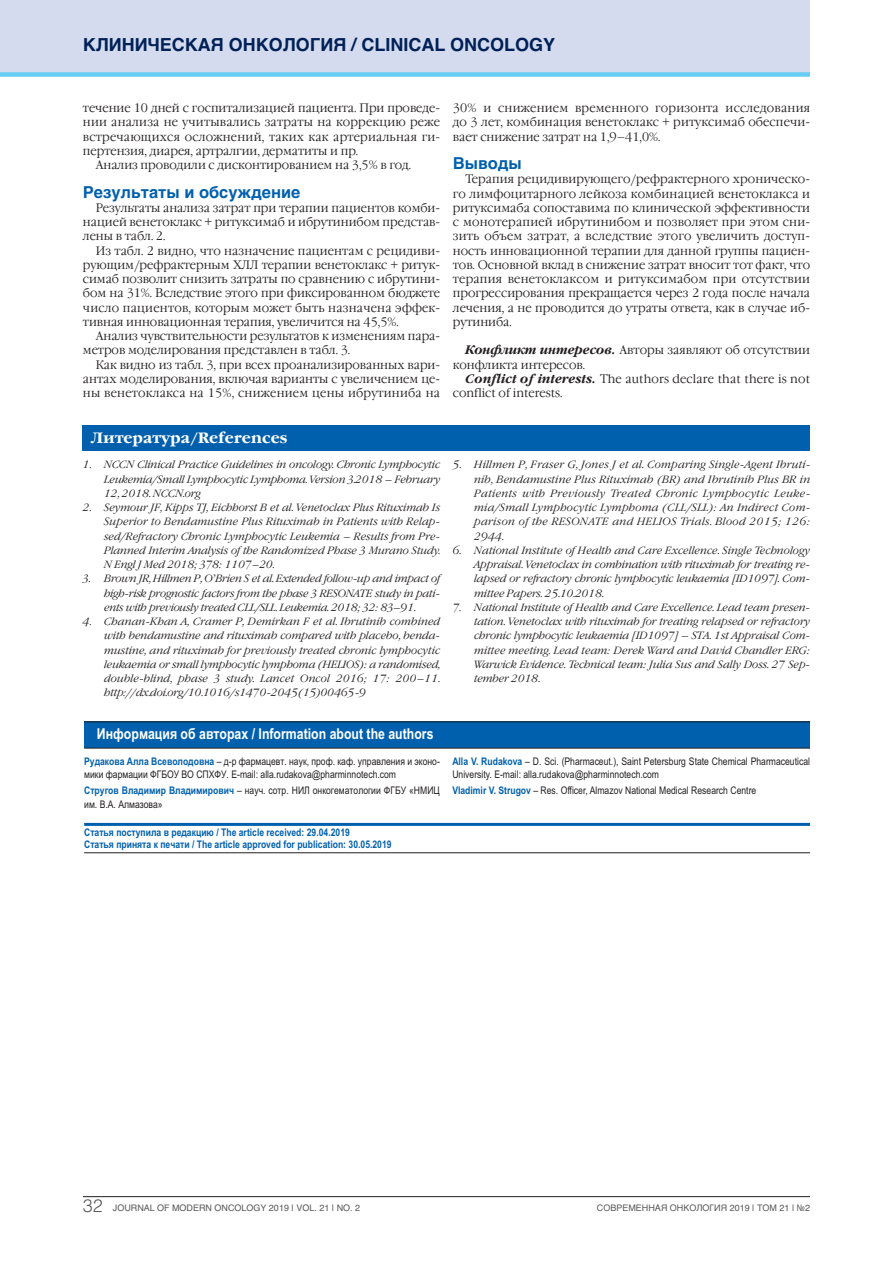
<style>
.page{position:relative;width:893px;height:1263px;background:#fff}
.page>*{position:absolute;margin:0;border:0;box-sizing:border-box;transform-origin:0 0}
.t1{font:700 18px "Helvetica";color:#002158}
.t2{font:700 16.5px "Helvetica";color:#0160ae}
.t3{font:700 15px "Arial Narrow";color:#fff}
.t4{font:700 15px "Garamond C";color:#fff}
.t5{font:300 12.3px/14.2px "Garamond C";color:#231f20;text-align:justify;scale:.95 1}
.t6{font:300 12.3px "Garamond C";letter-spacing:.02em;color:#231f20;scale:.95 1}
.t7{font:italic 300 10.5px/14.2px "Garamond C";color:#231f20;text-align:justify}
.t8{font:10.5px/13.5px "Arial Narrow";color:#231f20}
.t9{font:700 10.5px/12px "Arial Narrow";color:#0160ae}
.t10{font:9px "Helvetica";color:#57585a}
.s1{font-weight:700;font-style:italic}
.s2{font-weight:700;color:#0160ae}
.s3{font-weight:300;font-size:18px}
</style>
<div class="page">
<div style="left:0;top:0;width:810px;height:74px;background:#d4dbee"></div>
<div style="left:0;top:72px;width:810px;height:5px;background:#67cef5"></div>
<hr style="left:83px;top:1196px;width:727px;height:1px;background:#231f20">
<div style="left:84px;top:721px;width:726px;height:27px;background:#0160ae"></div>
<svg style="left:84px;top:822px;width:726px;height:1px"></svg>
<hr style="left:84px;top:721px;width:726px;height:1px;background:#231f20">
<hr style="left:84px;top:748px;width:726px;height:1px;background:#231f20">
<hr style="left:84px;top:823px;width:726px;height:3px;background:#0160ae">
<hr style="left:84px;top:852px;width:726px;height:1px;background:#231f20">
<div style="left:83px;top:426px;width:727px;height:25px;background:#0160ae"></div>
<h1 class="t1" style="left:83px;top:30px;width:474px">КЛИНИЧЕСКАЯ ОНКОЛОГИЯ / CLINICAL ONCOLOGY</h1>
<p class="t5" style="left:83px;top:101px;width:377px">течение 10 дней с госпитализацией пациента. При проведе-</p>
<p class="t6" style="left:83px;top:115px;width:377px">нии анализа не учитывались затраты на коррекцию реже</p>
<p class="t6" style="left:83px;top:130px;width:377px">встречающихся осложнений, таких как артериальная ги-</p>
<p class="t5" style="left:83px;top:144px;width:291px">пертензия, диарея, артралгии, дерматиты и пр.</p>
<p class="t5" style="left:96px;top:158px;width:334px">Анализ проводили с дисконтированием на 3,5% в год.</p>
<h2 class="t2" style="left:83px;top:178px;width:219px">Результаты и обсуждение</h2>
<p class="t5" style="left:83px;top:201px;width:377px;text-indent:13px">Результаты анализа затрат при терапии пациентов комби&shy;нацией венетоклакс + ритуксимаб и ибрутинибом представ&shy;лены в табл. 2.</p>
<p class="t5" style="left:83px;top:244px;width:377px;text-indent:13px">Из табл. 2 видно, что назначение пациентам с рецидиви&shy;рующим/рефрактерным ХЛЛ терапии венетоклакс + ритук&shy;симаб позволит снизить затраты по сравнению с ибрутини&shy;бом на 31%. Вследствие этого при фиксированном бюджете число пациентов, которым может быть назначена эффек&shy;тивная инновационная терапия, увеличится на 45,5%.</p>
<p class="t5" style="left:83px;top:329px;width:377px;text-indent:13px">Анализ чувствительности результатов к изменениям пара&shy;метров моделирования представлен в табл. 3.</p>
<p class="t5" style="left:83px;top:358px;width:377px;text-indent:13px">Как видно из табл. 3, при всех проанализированных вари&shy;антах моделирования, включая варианты с увеличением це&shy;ны венетоклакса на 15%, снижением цены ибрутиниба на</p>
<p class="t5" style="left:453px;top:101px;width:377px">30% и снижением временного горизонта исследования до 3 лет, комбинация венетоклакс + ритуксимаб обеспечи&shy;вает снижение затрат на 1,9–41,0%.</p>
<h2 class="t2" style="left:453px;top:150px;width:70px">Выводы</h2>
<p class="t5" style="left:453px;top:172px;width:377px;text-indent:13px">Терапия рецидивирующего/рефрактерного хроническо&shy;го лимфоцитарного лейкоза комбинацией венетоклакса и ритуксимаба сопоставима по клинической эффективности с монотерапией ибрутинибом и позволяет при этом сни&shy;зить объем затрат, а вследствие этого увеличить доступ&shy;ность инновационной терапии для данной группы пациен&shy;тов. Основной вклад в снижение затрат вносит тот факт, что терапия венетоклаксом и ритуксимабом при отсутствии прогрессирования прекращается через 2 года после начала лечения, а не проводится до утраты ответа, как в случае иб&shy;рутиниба.</p>
<p class="t5" style="left:453px;top:343px;width:377px;text-indent:13px"><span class="s1">Конфликт интересов.</span> Авторы заявляют об отсутствии конфликта интересов.</p>
<p class="t5" style="left:453px;top:372px;width:377px;text-indent:13px"><span class="s1">Conflict of interests.</span> The authors declare that there is not conflict of interests.</p>
<h3 class="t4" style="left:91px;top:429px;width:197px">Литература/References</h3>
<p class="t7" style="left:104px;top:458px;width:337px;text-indent:-21px">1. NCCN Clinical Practice Guidelines in onсology. Chronic Lymphocytic Leukemia/Small Lymphocytic Lymphoma. Version 3.2018 – February 12, 2018. NCCN.org</p>
<p class="t7" style="left:104px;top:501px;width:337px;text-indent:-21px">2. Seymour JF, Kipps TJ, Eichhorst B et al. Venetoclax Plus Rituximab Is Superior to Bendamustine Plus Rituximab in Patients with Relap&shy;sed/Refractory Chronic Lymphocytic Leukemia – Results from Pre-Planned Interim Analysis of the Randomized Phase 3 Murano Study.<br>N Engl J Med 2018; 378: 1107–20.</p>
<p class="t7" style="left:104px;top:572px;width:337px;text-indent:-21px">3. Brown JR, Hillmen P, O’Brien S et al. Extended follow-up and impact of high-risk prognostic factors from the phase 3 RESONATE study in pati&shy;ents with previously treated CLL/SLL. Leukemia. 2018; 32: 83–91.</p>
<p class="t7" style="left:104px;top:615px;width:337px;text-indent:-21px">4. Chanan-Khan A, Cramer P, Demirkan F et al. Ibrutinib combined with bendamustine and rituximab compared with placebo, benda&shy;mustine, and rituximab for previously treated chronic lymphocytic leukaemia or small lymphocytic lymphoma (HELIOS): a randomised, double-blind, phase 3 study. Lancet Oncol 2016; 17: 200–11. http://dx.doi.org/10.1016/s1470-2045(15)00465-9</p>
<p class="t7" style="left:474px;top:458px;width:338px;text-indent:-21px">5. Hillmen P, Fraser G, Jones J et al. Comparing Single-Agent Ibruti&shy;nib, Bendamustine Plus Rituximab (BR) and Ibrutinib Plus BR in Patients with Previously Treated Chronic Lymphocytic Leuke&shy;mia/Small Lymphocytic Lymphoma (CLL/SLL): An Indirect Com&shy;parison of the RESONATE and HELIOS Trials. Blood 2015; 126:<br>2944.</p>
<p class="t7" style="left:474px;top:543px;width:337px;text-indent:-21px">6. National Institute of Health and Care Excellence. Single Technology Appraisal. Venetoclax in combination with rituximab for treating re&shy;lapsed or refractory chronic lymphocytic leukaemia [ID1097]. Com&shy;mittee Papers. 25.10.2018.</p>
<p class="t7" style="left:474px;top:600px;width:337px;text-indent:-21px">7. National Institute of Health and Care Excellence. Lead team presen&shy;tation. Venetoclax with rituximab for treating relapsed or refractory chronic lymphocytic leukaemia [ID1097] – STA. 1st Appraisal Com&shy;mittee meeting. Lead team: Derek Ward and David Chandler ERG:<br>Warwick Evidence. Technical team: Julia Sus and Sally Doss. 27 Sep&shy;tember 2018.</p>
<h3 class="t3" style="left:97px;top:722px;width:338px">Информация об авторах / Information about the authors</h3>
<p class="t8" style="left:84px;top:754px;width:357px"><span class="s2">Рудакова Алла Всеволодовна</span> – д-р фармацевт. наук, проф. каф. управления и эконо&shy;мики фармации ФГБОУ ВО СПХФУ. E-mail: alla.rudakova@pharminnotech.com</p>
<p class="t8" style="left:452px;top:754px;width:359px"><span class="s2">Alla V. Rudakova</span> – D. Sci. (Pharmaceut.), Saint Petersburg State Chemical Pharmaceutical<br>University. E-mail: alla.rudakova@pharminnotech.com</p>
<p class="t8" style="left:84px;top:783px;width:357px"><span class="s2">Стругов Владимир Владимирович</span> – науч. сотр. НИЛ онкогематологии ФГБУ «НМИЦ им. В.А. Алмазова»</p>
<p class="t8" style="left:452px;top:783px;width:305px"><span class="s2">Vladimir V. Strugov</span> – Res. Officer, Almazov National Medical Research Centre</p>
<p class="t9" style="left:84px;top:826px;width:309px">Статья поступила в редакцию / The article received: 29.04.2019<br>Статья принята к печати / The article approved for publication: 30.05.2019</p>
<p class="t10" style="left:83px;top:1201px;width:279px"><span class="s3">32</span> JOURNAL OF MODERN ONCOLOGY 2019 | VOL. 21 | NO. 2</p>
<p class="t10" style="left:597px;top:1201px;width:215px">СОВРЕМЕННАЯ ОНКОЛОГИЯ 2019 | ТОМ 21 | №2</p>
</div>
